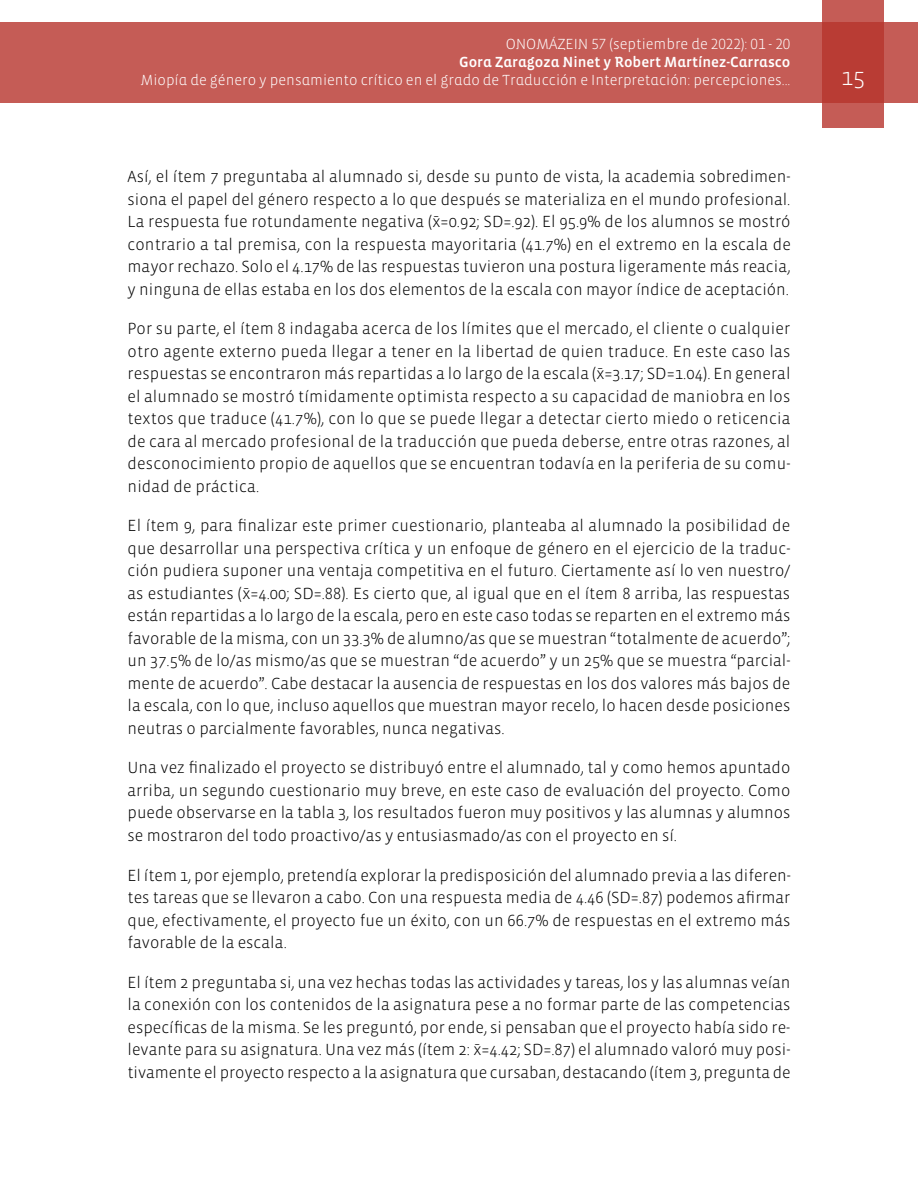
<style>
.page{position:relative;width:918px;height:1188px;background:#fff}
.page>*{position:absolute;margin:0;border:0;box-sizing:border-box;transform-origin:0 0}
.t1{font:300 24px "Vista Sans";color:#fff}
.t2{font:300 16.5px/22.5px "Vista Sans";color:#000;text-align:justify}
.t3{font:300 15px "Vista Sans Alt";color:#fff}
.t4{font:15px "Vista Sans Alt Med";color:#fff}
</style>
<div class="page">
<div style="left:0;top:23px;width:918px;height:80px;background:#c55c56"></div>
<svg style="left:822px;top:0;width:62px;height:128px;background:#bd4740"></svg>
<p class="t3" style="left:506px;top:37px;width:286px">ONOMÁZEIN 57 (septiembre de 2022): 01 - 20</p>
<p class="t4" style="left:459px;top:55px;width:333px">Gora Zaragoza Ninet y Robert Martínez-Carrasco</p>
<p class="t3" style="left:141px;top:73px;width:651px">Miopía de género y pensamiento crítico en el grado de Traducción e Interpretación: percepciones...</p>
<h1 class="t1" style="left:841px;top:65px;width:25px">15</h1>
<p class="t2" style="left:128px;top:166px;width:665px">Así, el ítem 7 preguntaba al alumnado si, desde su punto de vista, la academia sobredimen&shy;siona el papel del género respecto a lo que después se materializa en el mundo profesional.<br>La respuesta fue rotundamente negativa (¯x=0.92; SD=.92). El 95.9% de los alumnos se mostró contrario a tal premisa, con la respuesta mayoritaria (41.7%) en el extremo en la escala de mayor rechazo. Solo el 4.17% de las respuestas tuvieron una postura ligeramente más reacia, y ninguna de ellas estaba en los dos elementos de la escala con mayor índice de aceptación.</p>
<p class="t2" style="left:128px;top:318px;width:664px">Por su parte, el ítem 8 indagaba acerca de los límites que el mercado, el cliente o cualquier otro agente externo pueda llegar a tener en la libertad de quien traduce. En este caso las respuestas se encontraron más repartidas a lo largo de la escala (¯x=3.17; SD=1.04). En general el alumnado se mostró tímidamente optimista respecto a su capacidad de maniobra en los textos que traduce (41.7%), con lo que se puede llegar a detectar cierto miedo o reticencia de cara al mercado profesional de la traducción que pueda deberse, entre otras razones, al desconocimiento propio de aquellos que se encuentran todavía en la periferia de su comu&shy;nidad de práctica.</p>
<p class="t2" style="left:128px;top:515px;width:665px">El ítem 9, para finalizar este primer cuestionario, planteaba al alumnado la posibilidad de que desarrollar una perspectiva crítica y un enfoque de género en el ejercicio de la traduc&shy;ción pudiera suponer una ventaja competitiva en el futuro. Ciertamente así lo ven nuestro/ as estudiantes (¯x=4.00; SD=.88). Es cierto que, al igual que en el ítem 8 arriba, las respuestas están repartidas a lo largo de la escala, pero en este caso todas se reparten en el extremo más favorable de la misma, con un 33.3% de alumno/as que se muestran “totalmente de acuerdo”; un 37.5% de lo/as mismo/as que se muestran “de acuerdo” y un 25% que se muestra “parcial&shy;mente de acuerdo”. Cabe destacar la ausencia de respuestas en los dos valores más bajos de la escala, con lo que, incluso aquellos que muestran mayor recelo, lo hacen desde posiciones neutras o parcialmente favorables, nunca negativas.</p>
<p class="t2" style="left:128px;top:757px;width:664px">Una vez finalizado el proyecto se distribuyó entre el alumnado, tal y como hemos apuntado arriba, un segundo cuestionario muy breve, en este caso de evaluación del proyecto. Como puede observarse en la tabla 3, los resultados fueron muy positivos y las alumnas y alumnos se mostraron del todo proactivo/as y entusiasmado/as con el proyecto en sí.</p>
<p class="t2" style="left:128px;top:864px;width:665px">El ítem 1, por ejemplo, pretendía explorar la predisposición del alumnado previa a las diferen&shy;tes tareas que se llevaron a cabo. Con una respuesta media de 4.46 (SD=.87) podemos afirmar que, efectivamente, el proyecto fue un éxito, con un 66.7% de respuestas en el extremo más favorable de la escala.</p>
<p class="t2" style="left:128px;top:971px;width:665px">El ítem 2 preguntaba si, una vez hechas todas las actividades y tareas, los y las alumnas veían la conexión con los contenidos de la asignatura pese a no formar parte de las competencias específicas de la misma. Se les preguntó, por ende, si pensaban que el proyecto había sido re&shy;levante para su asignatura. Una vez más (ítem 2: ¯x=4.42; SD=.87) el alumnado valoró muy posi&shy;tivamente el proyecto respecto a la asignatura que cursaban, destacando (ítem 3, pregunta de</p>
</div>
